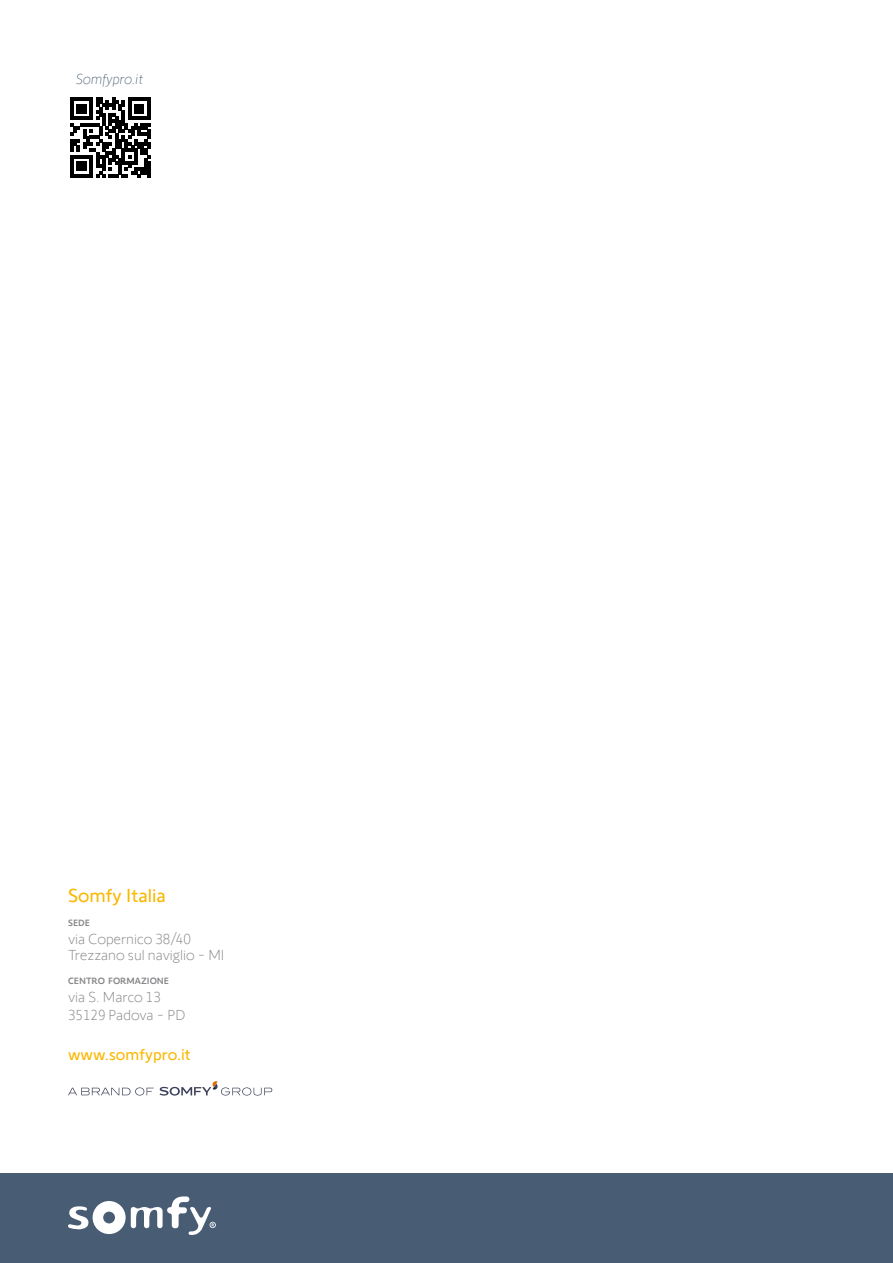
<style>
.page{position:relative;width:893px;height:1263px;background:#fff}
.page>*{position:absolute;margin:0;border:0;box-sizing:border-box;transform-origin:0 0}
.t1{font:19.5px "Somfy Sans";color:#fab800}
.t2{font:16.5px "Somfy Sans";color:#fab800}
.t3{font:300 15px/16.5px "Somfy Sans";color:#87888a}
.t4{font:italic 300 15px "Somfy Sans";color:#485c74}
.t5{font:500 9.45px "Somfy Sans";color:#87888a}
</style>
<div class="page">
<div style="left:0;top:1174px;width:893px;height:89px;background:#485c74"></div>
<svg style="left:68px;top:1196px;width:148px;height:39px"></svg>
<svg style="left:68px;top:1087px;width:86px;height:8px"></svg>
<svg style="left:160px;top:1081px;width:112px;height:14px"></svg>
<svg style="left:70px;top:97px;width:80px;height:80px"></svg>
<p class="t4" style="left:75px;top:68px;width:69px">Somfypro.it</p>
<h1 class="t1" style="left:68px;top:880px;width:99px">Somfy Italia</h1>
<p class="t5" style="left:68px;top:915px;width:24px">SEDE</p>
<p class="t3" style="left:68px;top:929px;width:158px">via Copernico 38/40<br>Trezzano sul naviglio - MI</p>
<p class="t5" style="left:68px;top:973px;width:103px">CENTRO FORMAZIONE</p>
<p class="t3" style="left:68px;top:987px;width:119px;line-height:18px">via S. Marco 13<br>35129 Padova - PD</p>
<p class="t2" style="left:68px;top:1041px;width:124px">www.somfypro.it</p>
</div>
